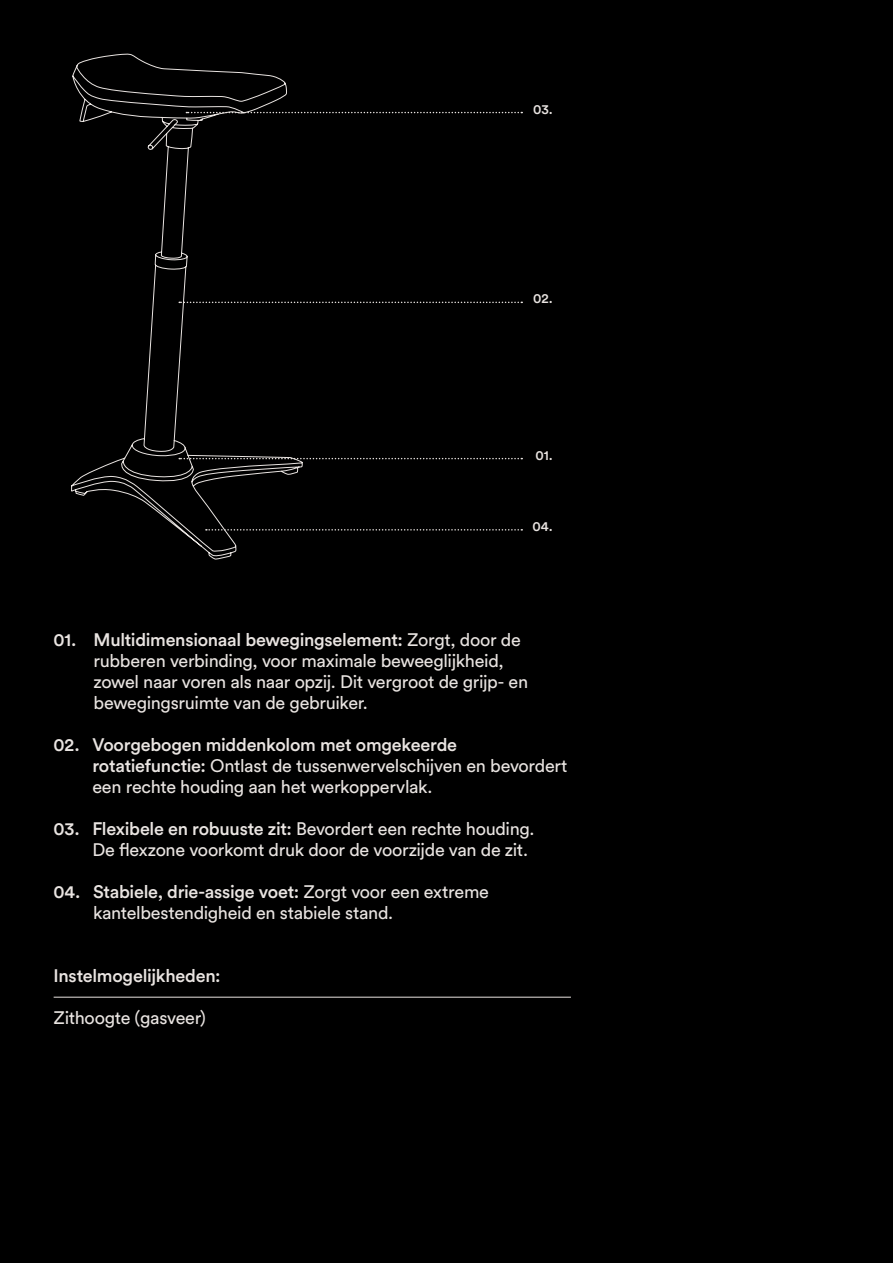
<style>
.page{position:relative;width:893px;height:1263px;background:#000}
.page>*{position:absolute;margin:0;border:0;box-sizing:border-box;transform-origin:0 0}
.t1{font:18px/21px "Circular Pro";letter-spacing:-.02em;color:#e9e4e1}
.t2{font:500 18px "Circular Pro";letter-spacing:-.015em;color:#e9e4e1}
.t3{font:500 13.5px "Circular Pro";letter-spacing:.005em;color:#e9e4e1}
.s1{font-weight:500}
</style>
<div class="page">
<hr style="left:54px;top:997px;width:517px;height:1px;background:#e9e4e1">
<svg style="left:71px;top:53px;width:233px;height:507px"></svg>
<svg style="left:186px;top:112px;width:336px;height:1px"></svg>
<svg style="left:179px;top:302px;width:343px;height:1px"></svg>
<svg style="left:179px;top:458px;width:343px;height:1px"></svg>
<svg style="left:206px;top:529px;width:316px;height:2px"></svg>
<p class="t3" style="left:533px;top:100px;width:21px">03.</p>
<p class="t3" style="left:533px;top:289px;width:21px">02.</p>
<p class="t3" style="left:535px;top:446px;width:19px">01.</p>
<p class="t3" style="left:532px;top:517px;width:22px">04.</p>
<p class="t1" style="left:94px;top:628px;width:436px;text-indent:-40px"><span class="s1">01. Multidimensionaal bewegingselement:</span> Zorgt, door de rubberen verbinding, voor maximale beweeglijkheid, zowel naar voren als naar opzij. Dit vergroot de grijp- en bewegingsruimte van de gebruiker.</p>
<p class="t1" style="left:92px;top:733px;width:477px;text-indent:-39px"><span class="s1">02. Voorgebogen middenkolom met omgekeerde rotatiefunctie:</span> Ontlast de tussenwervelschijven en bevordert een rechte houding aan het werkoppervlak.</p>
<p class="t1" style="left:92px;top:817px;width:444px;text-indent:-39px"><span class="s1">03. Flexibele en robuuste zit:</span> Bevordert een rechte houding.<br>De flexzone voorkomt druk door de voorzijde van de zit.</p>
<p class="t1" style="left:93px;top:880px;width:397px;text-indent:-39px"><span class="s1">04. Stabiele, drie-assige voet:</span> Zorgt voor een extreme kantelbestendigheid en stabiele stand.</p>
<p class="t2" style="left:54px;top:963px;width:168px">Instelmogelijkheden:</p>
<p class="t1" style="left:54px;top:1006px;width:154px">Zithoogte (gasveer)</p>
</div>
